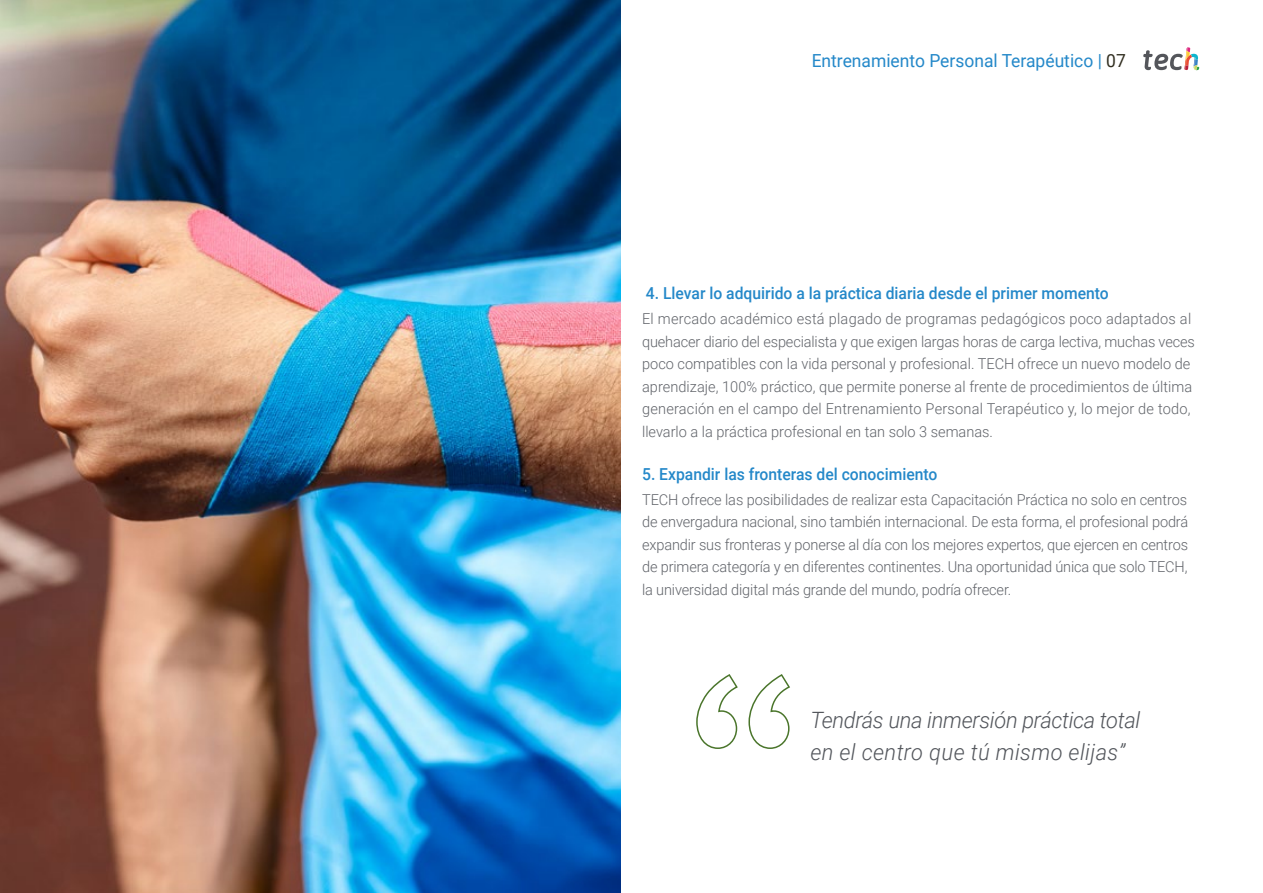
<style>
.page{position:relative;width:1263px;height:893px;background:#fff}
.page>*{position:absolute;margin:0;border:0;box-sizing:border-box;transform-origin:0 0}
.t1{font:italic 300 22.5px/31.5px "Roboto";letter-spacing:-.015em;color:#52555b}
.t2{font:18px "Roboto";color:#2488c9}
.t3{font:500 16.5px "Roboto";color:#2488c9;scale:.95 1}
.t4{font:300 15px/22.5px "Roboto";color:#61646a}
.s1{color:#312e20}
</style>
<div class="page">
<img style="left:0;top:0;width:621px;height:893px">
<svg style="left:696px;top:674px;width:94px;height:75px"></svg>
<svg style="left:1143px;top:47px;width:56px;height:24px"></svg>
<p class="t2" style="left:812px;top:48px;width:316px">Entrenamiento Personal Terapéutico | <span class="s1">07</span></p>
<p class="t3" style="left:646px;top:282px;width:489px">4. Llevar lo adquirido a la práctica diaria desde el primer momento</p>
<p class="t4" style="left:642px;top:307px;width:554px">El mercado académico está plagado de programas pedagógicos poco adaptados al quehacer diario del especialista y que exigen largas horas de carga lectiva, muchas veces poco compatibles con la vida personal y profesional. TECH ofrece un nuevo modelo de aprendizaje, 100% práctico, que permite ponerse al frente de procedimientos de última generación en el campo del Entrenamiento Personal Terapéutico y, lo mejor de todo, llevarlo a la práctica profesional en tan solo 3 semanas.</p>
<p class="t3" style="left:642px;top:463px;width:312px">5. Expandir las fronteras del conocimiento</p>
<p class="t4" style="left:642px;top:488px;width:548px;text-align:justify">TECH ofrece las posibilidades de realizar esta Capacitación Práctica no solo en centros de envergadura nacional, sino también internacional. De esta forma, el profesional podrá expandir sus fronteras y ponerse al día con los mejores expertos, que ejercen en centros de primera categoría y en diferentes continentes. Una oportunidad única que solo TECH, la universidad digital más grande del mundo, podría ofrecer.</p>
<h1 class="t1" style="left:810px;top:704px;width:332px">Tendrás una inmersión práctica total en el centro que tú mismo elijas”</h1>
</div>
